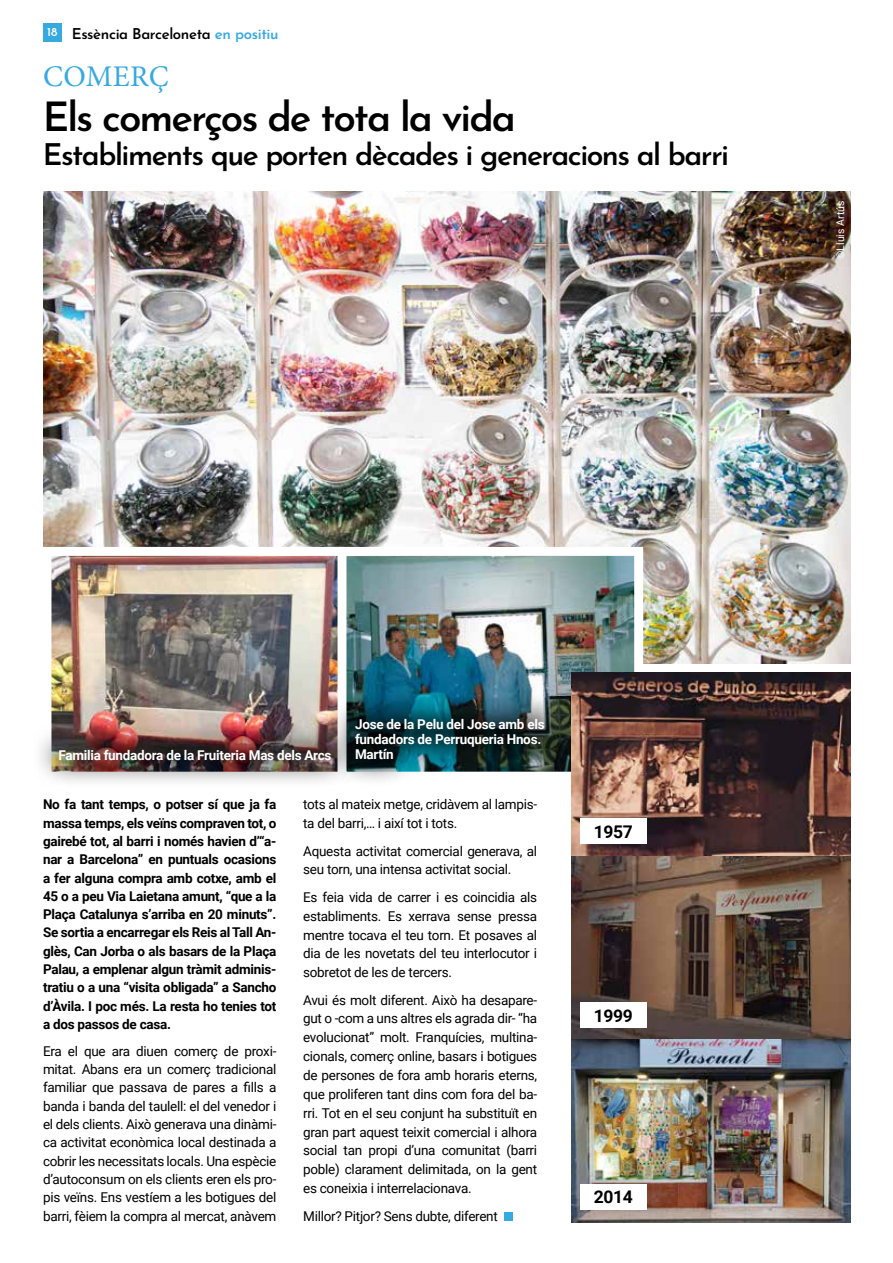
<style>
.page{position:relative;width:893px;height:1263px;background:#fff}
.page>*{position:absolute;margin:0;border:0;box-sizing:border-box;transform-origin:0 0}
.t1{font:600 40.5px "Josefin Sans";letter-spacing:-.05em;color:#000}
.t2{font:600 30px "Josefin Sans";letter-spacing:-.05em;color:#000}
.t3{font:30px "Minion Pro";letter-spacing:.01em;color:#36a9e1}
.t4{font:700 17.4px "Roboto";letter-spacing:-.02em;color:#000}
.t5{font:600 15px "Josefin Sans";letter-spacing:-.025em;color:#000}
.t6{font:13.5px/18.9px "Roboto";letter-spacing:-.02em;color:#000;text-align:justify}
.t7{font:700 13.5px/18.3px "Roboto";letter-spacing:-.02em;color:#000;text-align:justify}
.t8{font:700 13.5px/15px "Roboto";letter-spacing:-.02em;color:#fff}
.t9{font:10.5px "Roboto";color:#fff}
.s1{color:#36a9e1}
</style>
<div class="page">
<img style="left:43px;top:191px;width:807px;height:472px">
<div style="left:504px;top:1211px;width:9px;height:9px;background:#36a9e1"></div>
<img style="left:43px;top:542px;width:290px;height:180px">
<img style="left:333px;top:542px;width:315px;height:149px">
<img style="left:571px;top:673px;width:279px;height:550px">
<div style="left:580px;top:819px;width:66px;height:25px;background:#fff"></div>
<div style="left:580px;top:1002px;width:66px;height:26px;background:#fff"></div>
<div style="left:580px;top:1184px;width:66px;height:25px;background:#fff"></div>
<div style="left:32px;top:722px;width:326px;height:66px;background:#000;opacity:.75"></div>
<div style="left:328px;top:691px;width:243px;height:96px;background:#000;opacity:.75"></div>
<div style="left:43px;top:23px;width:19px;height:19px;background:#36a9e1"></div>
<p class="t5" style="left:47px;top:22px;width:233px"><sup>18</sup> Essència Barceloneta <span class="s1">en positiu</span></p>
<h2 class="t3" style="left:43px;top:56px;width:127px">COMERÇ</h2>
<h1 class="t1" style="left:43px;top:86px;width:475px">Els comerços de tota la vida</h1>
<h2 class="t2" style="left:43px;top:132px;width:688px">Establiments que porten dècades i generacions al barri</h2>
<p class="t9" style="left:833px;top:259px;width:60px;rotate:-90deg">©Lluis Artús</p>
<p class="t8" style="left:58px;top:747px;width:275px">Familia fundadora de la Fruiteria Mas dels Arcs</p>
<p class="t8" style="left:355px;top:716px;width:191px">Jose de la Pelu del Jose amb els fundadors de Perruqueria Hnos.<br>Martín</p>
<p class="t7" style="left:43px;top:795px;width:235px">No fa tant temps, o potser sí que ja fa massa temps, els veïns compraven tot, o gairebé tot, al barri i només havien d’“a&shy;nar a Barcelona” en puntuals ocasions a fer alguna compra amb cotxe, amb el 45 o a peu Via Laietana amunt, “que a la Plaça Catalunya s’arriba en 20 minuts”.<br>Se sortia a encarregar els Reis al Tall An&shy;glès, Can Jorba o als basars de la Plaça Palau, a emplenar algun tràmit adminis&shy;tratiu o a una “visita obligada” a Sancho d’Àvila. I poc més. La resta ho tenies tot a dos passos de casa.</p>
<p class="t6" style="left:43px;top:1041px;width:235px;line-height:18.3px">Era el que ara diuen comerç de proxi&shy;mitat. Abans era un comerç tradicional familiar que passava de pares a fills a banda i banda del taulell: el del venedor i el dels clients. Això generava una dinàmi&shy;ca activitat econòmica local destinada a cobrir les necessitats locals. Una espècie d’autoconsum on els clients eren els pro&shy;pis veïns. Ens vestíem a les botigues del barri, fèiem la compra al mercat, anàvem</p>
<p class="t6" style="left:303px;top:794px;width:236px">tots al mateix metge, cridàvem al lampis&shy;ta del barri,… i així tot i tots.</p>
<p class="t6" style="left:303px;top:841px;width:236px">Aquesta activitat comercial generava, al seu torn, una intensa activitat social.</p>
<p class="t6" style="left:303px;top:887px;width:236px">Es feia vida de carrer i es coincidia als establiments. Es xerrava sense pressa mentre tocava el teu torn. Et posaves al dia de les novetats del teu interlocutor i sobretot de les de tercers.</p>
<p class="t6" style="left:303px;top:990px;width:236px">Avui és molt diferent. Això ha desapare&shy;gut o -com a uns altres els agrada dir- “ha evolucionat” molt. Franquícies, multina&shy;cionals, comerç online, basars i botigues de persones de fora amb horaris eterns, que proliferen tant dins com fora del ba&shy;rri. Tot en el seu conjunt ha substituït en gran part aquest teixit comercial i alhora social tan propi d’una comunitat (barri poble) clarament delimitada, on la gent es coneixia i interrelacionava.</p>
<p class="t6" style="left:303px;top:1206px;width:196px">Millor? Pitjor? Sens dubte, diferent</p>
<p class="t4" style="left:594px;top:820px;width:41px">1957</p>
<p class="t4" style="left:594px;top:1003px;width:41px">1999</p>
<p class="t4" style="left:594px;top:1185px;width:41px">2014</p>
</div>
